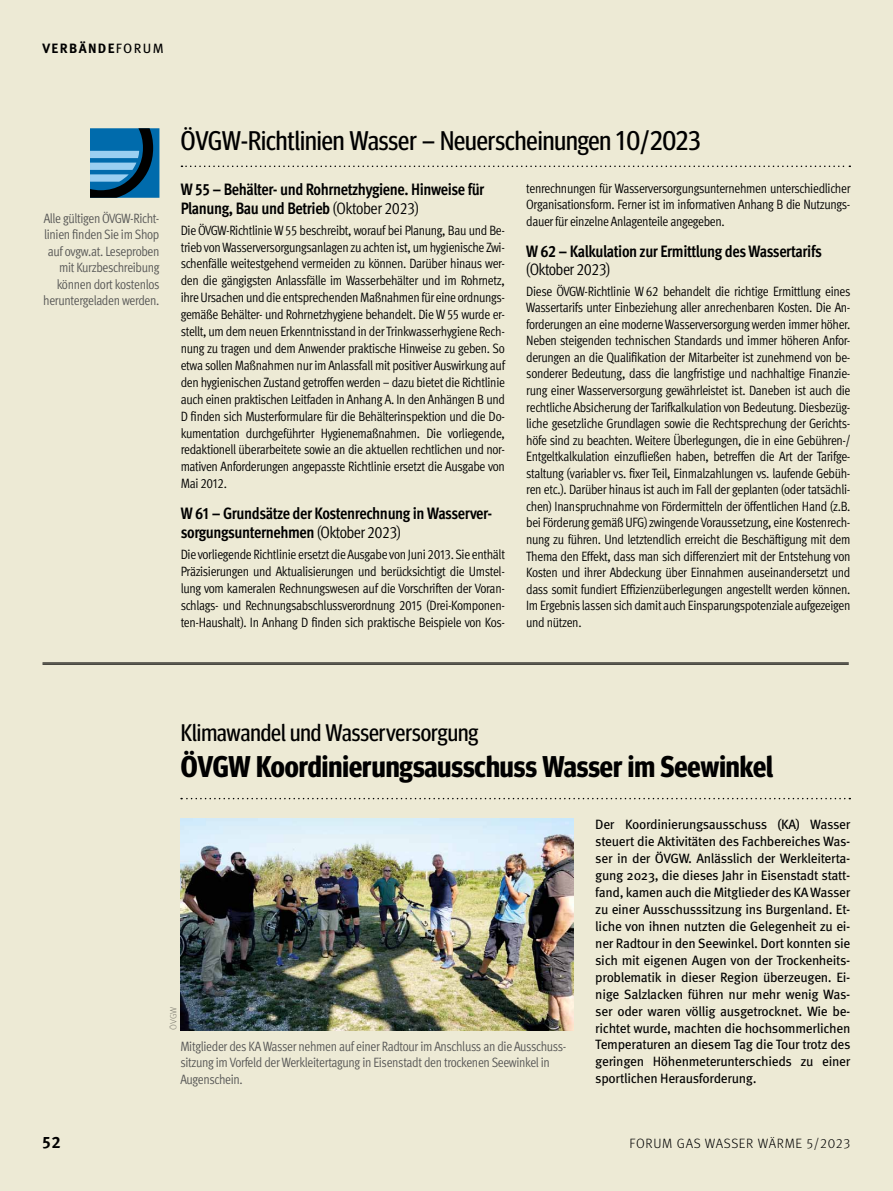
<style>
.page{position:relative;width:893px;height:1191px;background:#edead5}
.page>*{position:absolute;margin:0;border:0;box-sizing:border-box;transform-origin:0 0}
.t1{font:700 30px "Meta Head OT Con";color:#000}
.t2{font:27px "Meta Head OT Con";color:#000}
.t3{font:24px "Meta Head OT Con";color:#000}
.t4{font:700 condensed 16.5px/18.5px "Meta Pro";letter-spacing:-.025em;color:#000}
.t5{font:16.5px "Meta Pro Cond Norm";letter-spacing:-.035em;color:#000}
.t6{font:700 16.5px "Meta Pro";color:#000}
.t7{font:13.5px/16.5px "Meta Pro Cond Norm";letter-spacing:-.025em;color:#000;text-align:justify}
.t8{font:13.5px/17px "Meta Pro";letter-spacing:-.025em;color:#000;text-align:justify}
.t9{font:13.5px/16.5px "Meta Pro Cond Norm";letter-spacing:-.025em;color:#575756;text-align:right}
.t10{font:300 13.5px "Meta Pro";letter-spacing:.05em;color:#000}
.t11{font:700 13.5px "Meta Pro";letter-spacing:.1em;color:#000}
.t12{font:300 9px "Meta Pro";color:#878787}
.s1{font-weight:400}
.s2{font-family:"Meta Pro Cond Norm";font-weight:400;font-stretch:normal}
</style>
<div class="page">
<svg style="left:181px;top:165px;width:669px;height:2px"></svg>
<svg style="left:90px;top:128px;width:69px;height:70px;background:#1f6895"></svg>
<svg style="left:181px;top:798px;width:669px;height:1px"></svg>
<img style="left:180px;top:819px;width:394px;height:211px">
<hr style="left:43px;top:664px;width:806px;height:1px;background:#000">
<hr style="left:43px;top:662px;width:806px;height:1px;background:#000">
<p class="t11" style="left:43px;top:37px;width:123px">VERBÄNDE<span class="s1">FORUM</span></p>
<p class="t9" style="left:43px;top:209px;width:118px">Alle gültigen ÖVGW-Richt&shy;linien finden Sie im Shop auf ovgw.at. Leseproben mit Kurzbeschreibung können dort kostenlos heruntergeladen werden.</p>
<h2 class="t2" style="left:181px;top:125px;width:521px">ÖVGW-Richtlinien Wasser – Neuerscheinungen 10/2023</h2>
<p class="t4" style="left:181px;top:179px;width:305px">W 55 – Behälter- und Rohrnetzhygiene. Hinweise für<br>Planung, Bau und Betrieb <span class="s2">(Oktober 2023)</span></p>
<p class="t7" style="left:181px;top:221px;width:326px;line-height:17px">Die ÖVGW-Richtlinie W 55 beschreibt, worauf bei Planung, Bau und Be&shy;trieb von Wasserversorgungsanlagen zu achten ist, um hygienische Zwi&shy;schenfälle weitestgehend vermeiden zu können. Darüber hinaus wer&shy;den die gängigsten Anlassfälle im Wasserbehälter und im Rohrnetz, ihre Ursachen und die entsprechenden Maßnahmen für eine ordnungs&shy;gemäße Behälter- und Rohrnetzhygiene behandelt. Die W 55 wurde er&shy;stellt, um dem neuen Erkenntnisstand in der Trinkwasserhygiene Rech&shy;nung zu tragen und dem Anwender praktische Hinweise zu geben. So etwa sollen Maßnahmen nur im Anlassfall mit positiver Auswirkung auf den hygienischen Zustand getroffen werden – dazu bietet die Richtlinie auch einen praktischen Leitfaden in Anhang A. In den Anhängen B und D finden sich Musterformulare für die Behälterinspektion und die Do&shy;kumentation durchgeführter Hygienemaßnahmen. Die vorliegende, redaktionell überarbeitete sowie an die aktuellen rechtlichen und nor&shy;mativen Anforderungen angepasste Richtlinie ersetzt die Ausgabe von Mai 2012.</p>
<p class="t4" style="left:181px;top:503px;width:313px">W 61 – Grundsätze der Kostenrechnung in Wasserver&shy;sorgungsunternehmen <span class="s2">(Oktober 2023)</span></p>
<p class="t7" style="left:181px;top:545px;width:326px;line-height:17px">Die vorliegende Richtlinie ersetzt die Ausgabe von Juni 2013. Sie enthält Präzisierungen und Aktualisierungen und berücksichtigt die Umstel&shy;lung vom kameralen Rechnungswesen auf die Vorschriften der Voran&shy;schlags- und Rechnungsabschlussverordnung 2015 (Drei-Komponen&shy;ten-Haushalt). In Anhang D finden sich praktische Beispiele von Kos-</p>
<p class="t7" style="left:526px;top:179px;width:326px">tenrechnungen für Wasserversorgungsunternehmen unterschiedlicher Organisationsform. Ferner ist im informativen Anhang B die Nutzungs&shy;dauer für einzelne Anlagenteile angegeben.</p>
<p class="t4" style="left:526px;top:241px;width:297px">W 62 – Kalkulation zur Ermittlung des Wassertarifs</p>
<p class="t5" style="left:526px;top:257px;width:85px">(Oktober 2023)</p>
<p class="t7" style="left:526px;top:282px;width:326px">Diese ÖVGW-Richtlinie W 62 behandelt die richtige Ermittlung eines Wassertarifs unter Einbeziehung aller anrechenbaren Kosten. Die An&shy;forderungen an eine moderne Wasserversorgung werden immer höher.<br>Neben steigenden technischen Standards und immer höheren Anfor&shy;derungen an die Qualifikation der Mitarbeiter ist zunehmend von be&shy;sonderer Bedeutung, dass die langfristige und nachhaltige Finanzie&shy;rung einer Wasserversorgung gewährleistet ist. Daneben ist auch die rechtliche Absicherung der Tarifkalkulation von Bedeutung. Diesbezüg&shy;liche gesetzliche Grundlagen sowie die Rechtsprechung der Gerichts&shy;höfe sind zu beachten. Weitere Überlegungen, die in eine Gebühren-/ Entgeltkalkulation einzufließen haben, betreffen die Art der Tarifge&shy;staltung (variabler vs. fixer Teil, Einmalzahlungen vs. laufende Gebüh&shy;ren etc.). Darüber hinaus ist auch im Fall der geplanten (oder tatsächli&shy;chen) Inanspruchnahme von Fördermitteln der öffentlichen Hand (z.B. bei Förderung gemäß UFG) zwingende Voraussetzung, eine Kostenrech&shy;nung zu führen. Und letztendlich erreicht die Beschäftigung mit dem Thema den Effekt, dass man sich differenziert mit der Entstehung von Kosten und ihrer Abdeckung über Einnahmen auseinandersetzt und dass somit fundiert Effizienzüberlegungen angestellt werden können.<br>Im Ergebnis lassen sich damit auch Einsparungspotenziale aufgezeigen und nützen.</p>
<h3 class="t3" style="left:181px;top:719px;width:299px">Klimawandel und Wasserversorgung</h3>
<h1 class="t1" style="left:181px;top:749px;width:594px">ÖVGW Koordinierungsausschuss Wasser im Seewinkel</h1>
<p class="t12" style="left:167px;top:1030px;width:25px;rotate:-90deg">ÖVGW</p>
<p class="t9" style="left:180px;top:1036px;width:388px;text-align:left">Mitglieder des KA Wasser nehmen auf einer Radtour im Anschluss an die Ausschuss&shy;sitzung im Vorfeld der Werkleitertagung in Eisenstadt den trockenen Seewinkel in<br>Augenschein.</p>
<p class="t8" style="left:595px;top:815px;width:257px">Der Koordinierungsausschuss (KA) Wasser steuert die Aktivitäten des Fachbereiches Was&shy;ser in der ÖVGW. Anlässlich der Werkleiterta&shy;gung 2023, die dieses Jahr in Eisenstadt statt&shy;fand, kamen auch die Mitglieder des KA Wasser zu einer Ausschusssitzung ins Burgenland. Et&shy;liche von ihnen nutzten die Gelegenheit zu ei&shy;ner Radtour in den Seewinkel. Dort konnten sie sich mit eigenen Augen von der Trockenheits&shy;problematik in dieser Region überzeugen. Ei&shy;nige Salzlacken führen nur mehr wenig Was&shy;ser oder waren völlig ausgetrocknet. Wie be&shy;richtet wurde, machten die hochsommerlichen Temperaturen an diesem Tag die Tour trotz des geringen Höhenmeterunterschieds zu einer sportlichen Herausforderung.</p>
<p class="t6" style="left:43px;top:1129px;width:20px">52</p>
<p class="t10" style="left:630px;top:1133px;width:222px">FORUM GAS WASSER WÄRME 5/2023</p>
</div>
